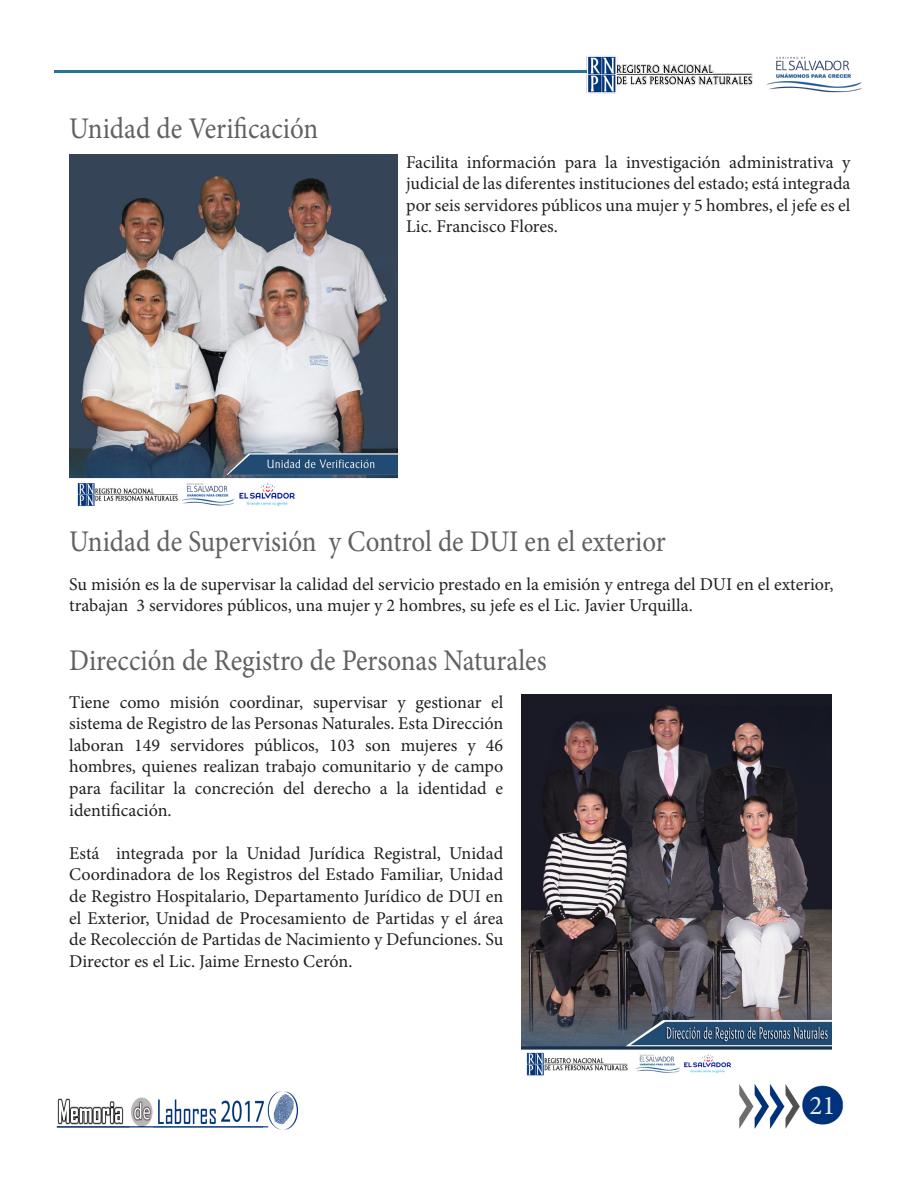
<style>
.page{position:relative;width:918px;height:1188px;background:#fff}
.page>*{position:absolute;margin:0;border:0;box-sizing:border-box;transform-origin:0 0}
.t1{font:30px "Minion Pro";color:#616164;scale:.9 1}
.t2{font:27px "Minion Pro";color:#e9eaeb}
.t3{font:18px/21.6px "Minion Pro";color:#231f20;text-align:justify}
</style>
<div class="page">
<img style="left:587px;top:56px;width:166px;height:38px">
<img style="left:766px;top:56px;width:96px;height:37px">
<hr style="left:54px;top:71px;width:533px;height:2px;background:#297395">
<img style="left:739px;top:1084px;width:106px;height:45px">
<img style="left:56px;top:1091px;width:242px;height:39px">
<img style="left:69px;top:154px;width:328px;height:353px">
<img style="left:522px;top:695px;width:309px;height:381px">
<p class="t1" style="left:69px;top:108px;width:278px">Unidad de Verificación</p>
<p class="t3" style="left:406px;top:151px;width:446px">Facilita información para la investigación administrativa y judicial de las diferentes instituciones del estado; está integrada por seis servidores públicos una mujer y 5 hombres, el jefe es el Lic. Francisco Flores.</p>
<p class="t1" style="left:69px;top:521px;width:665px">Unidad de Supervisión y Control de DUI en el exterior</p>
<p class="t3" style="left:69px;top:573px;width:766px">Su misión es la de supervisar la calidad del servicio prestado en la emisión y entrega del DUI en el exterior, trabajan 3 servidores públicos, una mujer y 2 hombres, su jefe es el Lic. Javier Urquilla.</p>
<p class="t1" style="left:69px;top:640px;width:532px">Dirección de Registro de Personas Naturales</p>
<p class="t3" style="left:69px;top:691px;width:436px">Tiene como misión coordinar, supervisar y gestionar el sistema de Registro de las Personas Naturales. Esta Dirección laboran 149 servidores públicos, 103 son mujeres y 46 hombres, quienes realizan trabajo comunitario y de campo para facilitar la concreción del derecho a la identidad e identificación.</p>
<p class="t3" style="left:69px;top:842px;width:436px">Está integrada por la Unidad Jurídica Registral, Unidad Coordinadora de los Registros del Estado Familiar, Unidad de Registro Hospitalario, Departamento Jurídico de DUI en el Exterior, Unidad de Procesamiento de Partidas y el área de Recolección de Partidas de Nacimiento y Defunciones. Su Director es el Lic. Jaime Ernesto Cerón.</p>
<p class="t2" style="left:809px;top:1088px;width:27px">21</p>
</div>
